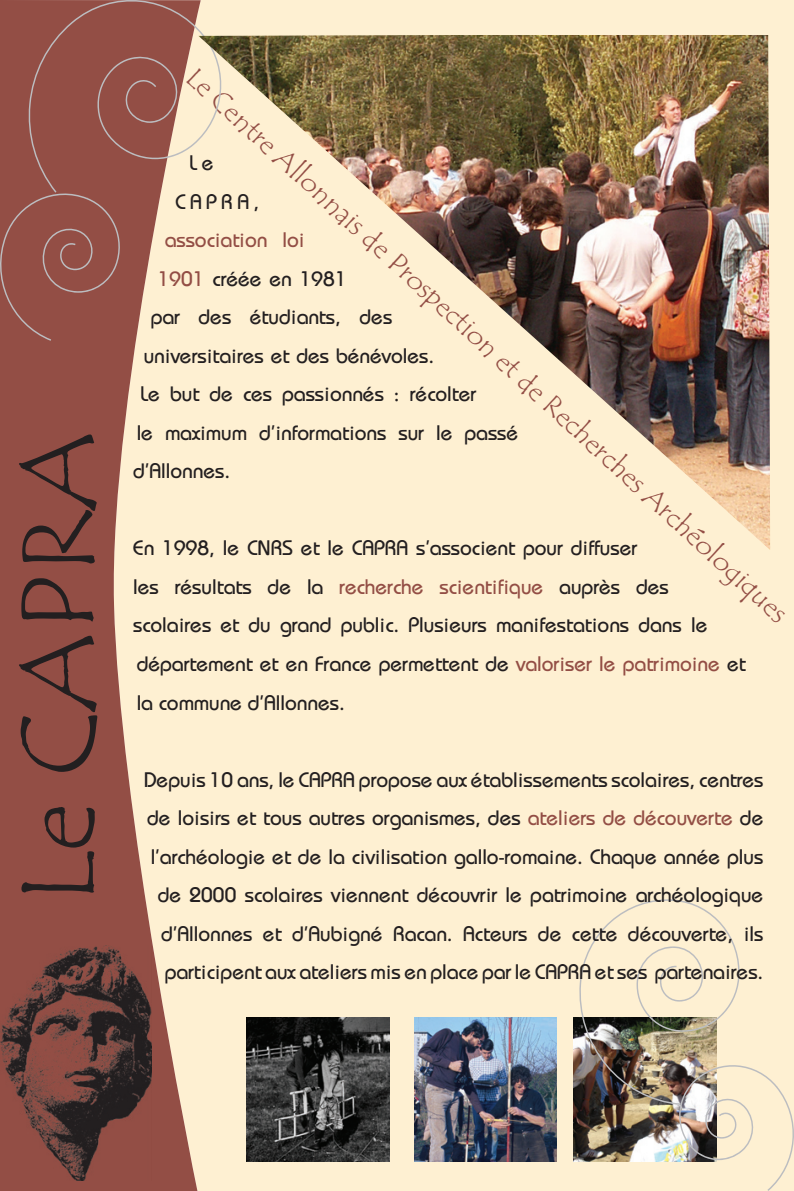
<style>
.page{position:relative;width:794px;height:1191px;background:#fff}
.page>*{position:absolute;margin:0;border:0;box-sizing:border-box;transform-origin:0 0}
.t1{font:105px "Tempus Sans ITC";color:#231f20}
.t2{font:28px "Tempus Sans ITC";color:#934e45}
.t3{font:21px/38.5px "Bauhaus";color:#231f20}
.t4{font:21px "Bauhaus";color:#934e45}
.s1{color:#934e45}
</style>
<div class="page">
<div style="left:201px;top:0;width:593px;height:1191px;background:#fef0d2"></div>
<svg style="left:0;top:0;width:201px;height:1191px;background:#bc8d7c"></svg>
<img style="left:0;top:945px;width:152px;height:236px">
<svg style="left:0;top:185px;width:127px;height:156px;background:#94524a"></svg>
<svg style="left:26px;top:0;width:205px;height:193px;background:#a1665a"></svg>
<img style="left:575px;top:895px;width:219px;height:296px">
<img style="left:198px;top:36px;width:572px;height:514px">
<img style="left:414px;top:1017px;width:142px;height:144px">
<img style="left:247px;top:1017px;width:143px;height:144px">
<h1 class="t1" style="left:-8px;top:903px;width:475px;rotate:-90deg">Le CAPRA</h1>
<h2 class="t2" style="left:205px;top:58px;width:806px;rotate:43deg">Le Centre Allonnais de Prospection et de Recherches Archéologiques</h2>
<p class="t3" style="left:175px;top:143px;width:86px;text-indent:14px">Le<br>CAPRA,</p>
<p class="t4" style="left:165px;top:227px;width:142px">association loi</p>
<p class="t3" style="left:158px;top:259px;width:190px"><span class="s1">1901</span> créée en 1981</p>
<p class="t3" style="left:151px;top:297px;width:243px">par des étudiants, des</p>
<p class="t3" style="left:144px;top:336px;width:292px">universitaires et des bénévoles.</p>
<p class="t3" style="left:140px;top:374px;width:338px">Le but de ces passionnés : récolter</p>
<p class="t3" style="left:137px;top:413px;width:383px">le maximum d’informations sur le passé</p>
<p class="t3" style="left:133px;top:451px;width:99px">d’Allonnes.</p>
<p class="t3" style="left:133px;top:528px;width:614px">En 1998, le CNRS et le CAPRA s’associent pour diffuser<br>les résultats de la <span class="s1">recherche scientifique</span> auprès des scolaires et du grand public. Plusieurs manifestations dans le département et en France permettent de <span class="s1">valoriser le patrimoine</span> et la commune d’Allonnes.</p>
<p class="t3" style="left:144px;top:759px;width:621px;text-align:right">Depuis 10 ans, le CAPRA propose aux établissements scolaires, centres de loisirs et tous autres organismes, des <span class="s1">ateliers de découverte</span> de l’archéologie et de la civilisation gallo-romaine. Chaque année plus de 2000 scolaires viennent découvrir le patrimoine archéologique d’Allonnes et d’Aubigné Racan. Acteurs de cette découverte, ils participent aux ateliers mis en place par le CAPRA et ses partenaires.</p>
</div>
